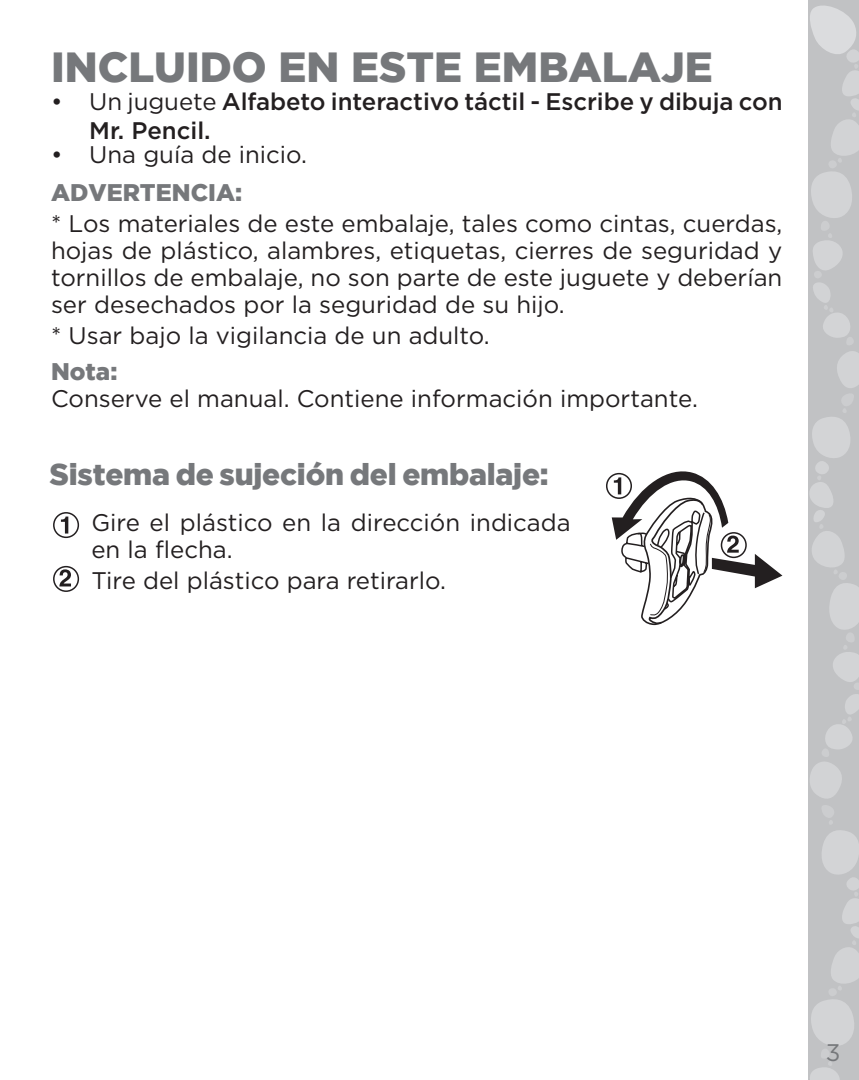
<style>
.page{position:relative;width:859px;height:1080px;background:#fff}
.page>*{position:absolute;margin:0;border:0;box-sizing:border-box;transform-origin:0 0}
.LF_Title_01{font:900 42px "Gotham";color:#76787b}
.LF_Text_03{font:900 30px "Gotham";letter-spacing:-.01em;color:#76787b}
.LF_Text_01{font:24px/27px "Gotham";color:#231f20;text-align:justify}
.LF_Text_01-2{font:500 24px "Gotham HTF";letter-spacing:-.005em;color:#231f20}
.LF_Text_03-2{font:900 24px "Gotham";color:#76787b}
.t1{font:24px "Gotham";color:#76787b}
.s1{font-family:"Gotham";font-weight:400}
</style>
<div class="page">
<svg style="left:808px;top:0;width:51px;height:1080px;background:#c7c8ca"></svg>
<div style="left:53px;top:512px;width:26px;height:26px;border:2px solid #231f20;border-radius:50%"></div>
<svg style="left:61px;top:517px;width:7px;height:17px"></svg>
<svg style="left:59px;top:569px;width:12px;height:17px"></svg>
<div style="left:53px;top:566px;width:26px;height:26px;border:2px solid #231f20;border-radius:50%"></div>
<div style="left:606px;top:473px;width:26px;height:26px;border:2px solid #231f20;border-radius:50%"></div>
<svg style="left:612px;top:471px;width:170px;height:155px"></svg>
<div style="left:721px;top:532px;width:26px;height:26px;border:2px solid #231f20;border-radius:50%"></div>
<p class="LF_Title_01" style="left:51px;top:43px;width:663px">INCLUIDO EN ESTE EMBALAJE</p>
<p class="LF_Text_01-2" style="left:51px;top:88px;width:733px"><span class="s1">• Un juguete</span> Alfabeto interactivo táctil - Escribe y dibuja con</p>
<p class="LF_Text_01-2" style="left:89px;top:117px;width:123px">Mr. Pencil.</p>
<p class="LF_Text_01" style="left:51px;top:141px;width:258px">• Una guía de inicio.</p>
<p class="LF_Text_03-2" style="left:51px;top:178px;width:193px">ADVERTENCIA:</p>
<p class="LF_Text_01" style="left:51px;top:209px;width:733px">* Los materiales de este embalaje, tales como cintas, cuerdas, hojas de plástico, alambres, etiquetas, cierres de seguridad y tornillos de embalaje, no son parte de este juguete y deberían ser desechados por la seguridad de su hijo.</p>
<p class="LF_Text_01" style="left:51px;top:322px;width:440px">* Usar bajo la vigilancia de un adulto.</p>
<p class="LF_Text_03-2" style="left:51px;top:357px;width:68px">Nota:</p>
<p class="LF_Text_01" style="left:51px;top:384px;width:648px">Conserve el manual. Contiene información importante.</p>
<p class="LF_Text_03" style="left:50px;top:457px;width:501px">Sistema de sujeción del embalaje:</p>
<p class="LF_Text_01" style="left:91px;top:509px;width:481px">Gire el plástico en la dirección indicada en la flecha.</p>
<p class="LF_Text_01" style="left:91px;top:566px;width:356px">Tire del plástico para retirarlo.</p>
<p class="t1" style="left:826px;top:1039px;width:16px">3</p>
</div>
